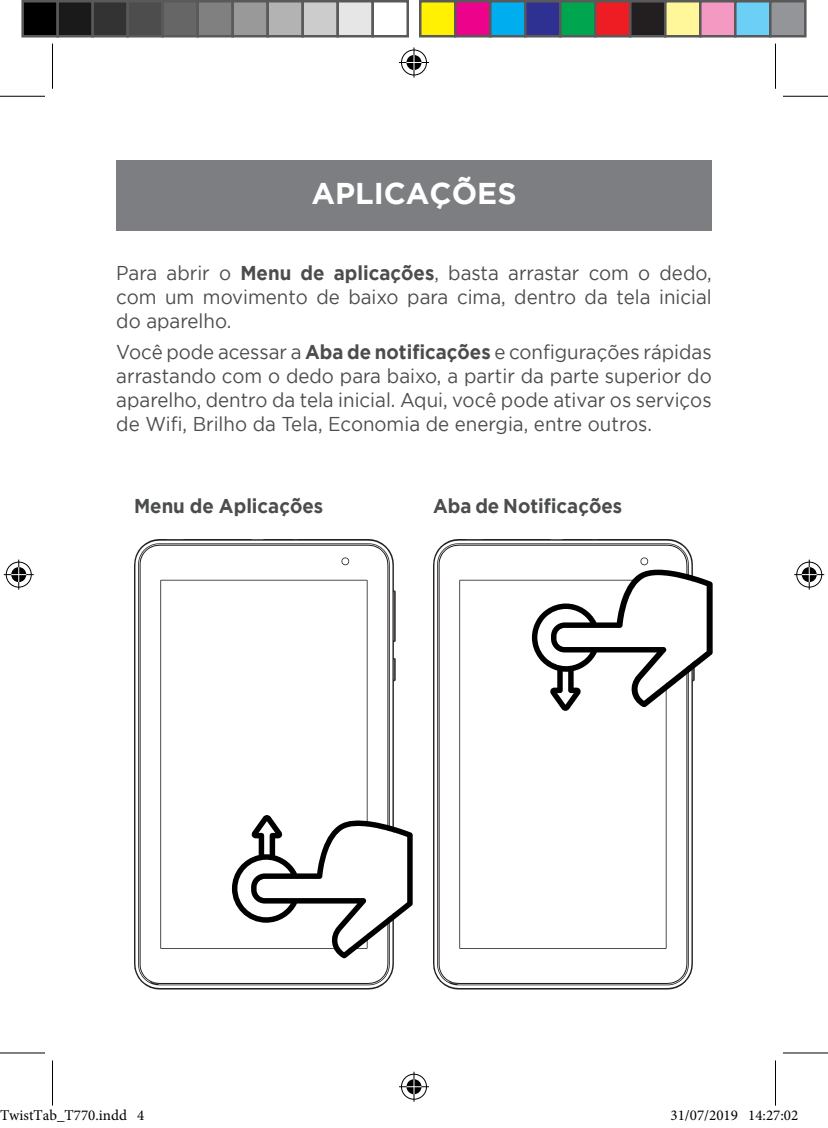
<style>
.page{position:relative;width:828px;height:1128px;background:#fff}
.page>*{position:absolute;margin:0;border:0;box-sizing:border-box;transform-origin:0 0}
.t1{font:700 30px "Gotham";color:#fff}
.t2{font:20px/24px "Gotham";color:#4b4c4d;text-align:justify;scale:.93 1}
.t3{font:700 20px "Gotham";color:#4b4c4d;scale:.93 1}
.t4{font:15px "Minion Pro";color:#000}
.s1{font-weight:700}
</style>
<div class="page">
<div style="left:116px;top:160px;width:596px;height:70px;background:#7c7e81"></div>
<svg style="left:433px;top:539px;width:260px;height:450px"></svg>
<svg style="left:134px;top:539px;width:262px;height:450px"></svg>
<svg style="left:341px;top:557px;width:8px;height:8px"></svg>
<svg style="left:232px;top:814px;width:181px;height:144px"></svg>
<svg style="left:532px;top:557px;width:181px;height:155px"></svg>
<svg style="left:0;top:1052px;width:45px;height:1px"></svg>
<svg style="left:783px;top:1052px;width:45px;height:1px"></svg>
<hr style="left:0;top:96px;width:45px;height:1px;background:#000">
<hr style="left:783px;top:96px;width:45px;height:1px;background:#000">
<hr style="left:0;top:1053px;width:45px;height:1px;background:#000">
<hr style="left:783px;top:1053px;width:45px;height:1px;background:#000">
<hr style="left:52px;top:44px;width:1px;height:45px;background:#000">
<hr style="left:52px;top:1060px;width:1px;height:45px;background:#000">
<hr style="left:775px;top:44px;width:1px;height:45px;background:#000">
<hr style="left:775px;top:1060px;width:1px;height:45px;background:#000">
<div style="left:400px;top:48px;width:28px;height:29px;border:3px solid #fff;border-radius:50%"></div>
<hr style="left:399px;top:61px;width:30px;height:3px;background:#fff">
<hr style="left:412px;top:47px;width:3px;height:30px;background:#fff">
<div style="left:405px;top:53px;width:18px;height:19px;border:3px solid #fff;border-radius:50%"></div>
<div style="left:401px;top:50px;width:26px;height:25px;border:1px solid #000;border-radius:50%"></div>
<hr style="left:399px;top:62px;width:30px;height:1px;background:#000">
<hr style="left:413px;top:47px;width:1px;height:30px;background:#000">
<svg style="left:406px;top:55px;width:15px;height:15px"></svg>
<div style="left:400px;top:1073px;width:28px;height:28px;border:3px solid #fff;border-radius:50%"></div>
<hr style="left:399px;top:1085px;width:30px;height:3px;background:#fff">
<hr style="left:412px;top:1072px;width:3px;height:30px;background:#fff">
<div style="left:405px;top:1078px;width:18px;height:18px;border:3px solid #fff;border-radius:50%"></div>
<div style="left:401px;top:1074px;width:26px;height:26px;border:1px solid #000;border-radius:50%"></div>
<hr style="left:399px;top:1086px;width:30px;height:1px;background:#000">
<hr style="left:413px;top:1072px;width:1px;height:30px;background:#000">
<svg style="left:406px;top:1079px;width:15px;height:15px"></svg>
<div style="left:5px;top:561px;width:28px;height:28px;border:3px solid #fff;border-radius:50%"></div>
<hr style="left:4px;top:573px;width:30px;height:3px;background:#fff">
<hr style="left:17px;top:560px;width:3px;height:30px;background:#fff">
<div style="left:10px;top:566px;width:18px;height:18px;border:3px solid #fff;border-radius:50%"></div>
<div style="left:6px;top:562px;width:26px;height:25px;border:1px solid #000;border-radius:50%"></div>
<hr style="left:4px;top:574px;width:30px;height:1px;background:#000">
<hr style="left:18px;top:560px;width:1px;height:30px;background:#000">
<svg style="left:11px;top:567px;width:15px;height:15px"></svg>
<div style="left:795px;top:561px;width:28px;height:28px;border:3px solid #fff;border-radius:50%"></div>
<hr style="left:794px;top:573px;width:30px;height:3px;background:#fff">
<hr style="left:808px;top:560px;width:3px;height:30px;background:#fff">
<div style="left:800px;top:566px;width:18px;height:18px;border:3px solid #fff;border-radius:50%"></div>
<div style="left:796px;top:562px;width:26px;height:25px;border:1px solid #000;border-radius:50%"></div>
<hr style="left:794px;top:574px;width:30px;height:1px;background:#000">
<hr style="left:809px;top:560px;width:1px;height:30px;background:#000">
<svg style="left:802px;top:567px;width:15px;height:15px"></svg>
<div style="left:23px;top:1px;width:35px;height:35px;background:#000"></div>
<div style="left:21px;top:0;width:38px;height:37px;border:2px solid #595959"></div>
<div style="left:58px;top:1px;width:35px;height:35px;background:#1a1a1a"></div>
<div style="left:56px;top:0;width:38px;height:37px;border:2px solid #595959"></div>
<div style="left:93px;top:1px;width:35px;height:35px;background:#333"></div>
<div style="left:91px;top:0;width:38px;height:37px;border:2px solid #595959"></div>
<div style="left:128px;top:1px;width:35px;height:35px;background:#4d4d4d"></div>
<div style="left:126px;top:0;width:38px;height:37px;border:2px solid #595959"></div>
<div style="left:163px;top:1px;width:35px;height:35px;background:#666"></div>
<div style="left:161px;top:0;width:38px;height:37px;border:2px solid #595959"></div>
<div style="left:198px;top:1px;width:35px;height:35px;background:#808080"></div>
<div style="left:196px;top:0;width:38px;height:37px;border:2px solid #595959"></div>
<div style="left:233px;top:1px;width:35px;height:35px;background:#999"></div>
<div style="left:231px;top:0;width:38px;height:37px;border:2px solid #595959"></div>
<div style="left:268px;top:1px;width:35px;height:35px;background:#b3b3b3"></div>
<div style="left:266px;top:0;width:38px;height:37px;border:2px solid #595959"></div>
<div style="left:303px;top:1px;width:35px;height:35px;background:#ccc"></div>
<div style="left:301px;top:0;width:38px;height:37px;border:2px solid #595959"></div>
<div style="left:338px;top:1px;width:35px;height:35px;background:#e6e6e6"></div>
<div style="left:336px;top:0;width:38px;height:37px;border:2px solid #595959"></div>
<div style="left:371px;top:0;width:38px;height:37px;border:2px solid #595959"></div>
<div style="left:420px;top:1px;width:35px;height:35px;background:#fff101"></div>
<div style="left:419px;top:0;width:37px;height:37px;border:2px solid #595959"></div>
<div style="left:455px;top:1px;width:35px;height:35px;background:#ed028c"></div>
<div style="left:454px;top:0;width:37px;height:37px;border:2px solid #595959"></div>
<div style="left:490px;top:1px;width:35px;height:35px;background:#00aeef"></div>
<div style="left:489px;top:0;width:37px;height:37px;border:2px solid #595959"></div>
<div style="left:525px;top:1px;width:35px;height:35px;background:#2e3092"></div>
<div style="left:524px;top:0;width:37px;height:37px;border:2px solid #595959"></div>
<div style="left:560px;top:1px;width:35px;height:35px;background:#00a54f"></div>
<div style="left:559px;top:0;width:37px;height:37px;border:2px solid #595959"></div>
<div style="left:595px;top:1px;width:35px;height:35px;background:#ee1d23"></div>
<div style="left:594px;top:0;width:37px;height:37px;border:2px solid #595959"></div>
<div style="left:630px;top:1px;width:35px;height:35px;background:#231f20"></div>
<div style="left:629px;top:0;width:37px;height:37px;border:2px solid #595959"></div>
<div style="left:665px;top:1px;width:35px;height:35px;background:#fff79a"></div>
<div style="left:664px;top:0;width:37px;height:37px;border:2px solid #595959"></div>
<div style="left:700px;top:1px;width:35px;height:35px;background:#f499c2"></div>
<div style="left:699px;top:0;width:37px;height:37px;border:2px solid #595959"></div>
<div style="left:735px;top:1px;width:35px;height:35px;background:#6bcff6"></div>
<div style="left:734px;top:0;width:37px;height:37px;border:2px solid #595959"></div>
<div style="left:770px;top:1px;width:35px;height:35px;background:#939598"></div>
<div style="left:769px;top:0;width:37px;height:37px;border:2px solid #595959"></div>
<div style="left:88px;top:1110px;width:7px;height:11px;border:1px solid #fff;border-radius:50%"></div>
<div style="left:90px;top:1111px;width:4px;height:10px;border:1px solid #fff;border-radius:50%"></div>
<div style="left:690px;top:1110px;width:7px;height:11px;border:1px solid #fff;border-radius:50%"></div>
<div style="left:691px;top:1111px;width:5px;height:10px;border:1px solid #fff;border-radius:50%"></div>
<div style="left:716px;top:1110px;width:7px;height:11px;border:1px solid #fff;border-radius:50%"></div>
<div style="left:718px;top:1111px;width:4px;height:10px;border:1px solid #fff;border-radius:50%"></div>
<div style="left:784px;top:1110px;width:7px;height:11px;border:1px solid #fff;border-radius:50%"></div>
<div style="left:785px;top:1111px;width:5px;height:10px;border:1px solid #fff;border-radius:50%"></div>
<h1 class="t1" style="left:311px;top:176px;width:207px">APLICAÇÕES</h1>
<p class="t2" style="left:116px;top:260px;width:642px">Para abrir o <span class="s1">Menu de aplicações</span>, basta arrastar com o dedo, com um movimento de baixo para cima, dentro da tela inicial do aparelho.</p>
<p class="t2" style="left:116px;top:340px;width:642px">Você pode acessar a <span class="s1">Aba de notificações</span> e configurações rápidas arrastando com o dedo para baixo, a partir da parte superior do aparelho, dentro da tela inicial. Aqui, você pode ativar os serviços de Wifi, Brilho da Tela, Economia de energia, entre outros.</p>
<p class="t3" style="left:134px;top:494px;width:205px">Menu de Aplicações</p>
<p class="t3" style="left:433px;top:494px;width:205px">Aba de Notificações</p>
<p class="t4" style="left:0;top:1106px;width:146px">TwistTab_T770.indd 4</p>
<p class="t4" style="left:670px;top:1106px;width:129px">31/07/2019 14:27:02</p>
</div>
